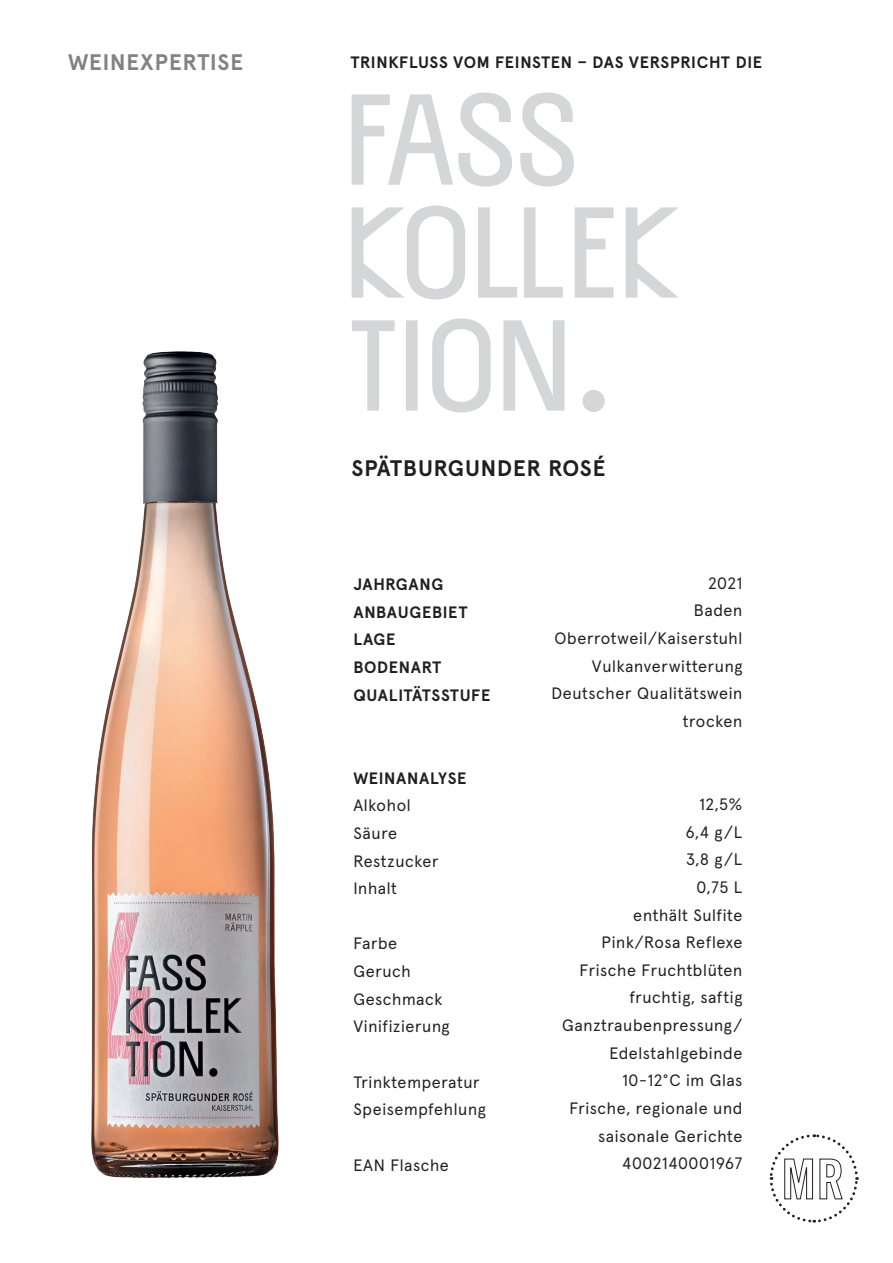
<style>
.page{position:relative;width:893px;height:1263px;background:#fff}
.page>*{position:absolute;margin:0;border:0;box-sizing:border-box;transform-origin:0 0}
.t1{font:700 22.5px "Apercu Pro";letter-spacing:.035em;color:#231f20}
.t2{font:700 22.5px "Apercu Pro";letter-spacing:.04em;color:#808285}
.t3{font:16.5px/27.6px "Apercu Pro";letter-spacing:.04em;color:#231f20;text-align:right}
.t4{font:700 16.5px "Apercu Pro";letter-spacing:.04em;color:#231f20}
</style>
<div class="page">
<svg style="left:352px;top:318px;width:212px;height:94px"></svg>
<svg style="left:352px;top:205px;width:327px;height:94px"></svg>
<svg style="left:352px;top:92px;width:222px;height:95px"></svg>
<div style="left:582px;top:390px;width:23px;height:22px;background:#d5d6d8;border-radius:50%"></div>
<svg style="left:769px;top:1134px;width:90px;height:89px"></svg>
<img style="left:91px;top:351px;width:188px;height:827px">
<h1 class="t2" style="left:68px;top:44px;width:177px">WEINEXPERTISE</h1>
<p class="t4" style="left:351px;top:50px;width:413px">TRINKFLUSS VOM FEINSTEN – DAS VERSPRICHT DIE</p>
<h1 class="t1" style="left:352px;top:451px;width:256px">SPÄTBURGUNDER ROSÉ</h1>
<p class="t4" style="left:353px;top:571px;width:92px">JAHRGANG</p>
<p class="t3" style="left:708px;top:568px;width:35px">2021</p>
<p class="t4" style="left:353px;top:599px;width:116px">ANBAUGEBIET</p>
<p class="t3" style="left:694px;top:596px;width:50px">Baden</p>
<p class="t4" style="left:353px;top:627px;width:44px">LAGE</p>
<p class="t3" style="left:554px;top:623px;width:189px">Oberrotweil/Kaiserstuhl</p>
<p class="t4" style="left:353px;top:654px;width:90px">BODENART</p>
<p class="t3" style="left:592px;top:651px;width:152px">Vulkanverwitterung</p>
<p class="t4" style="left:353px;top:682px;width:139px">QUALITÄTSSTUFE</p>
<p class="t3" style="left:551px;top:678px;width:193px">Deutscher Qualitätswein trocken</p>
<p class="t4" style="left:353px;top:765px;width:115px">WEINANALYSE</p>
<p class="t3" style="left:353px;top:790px;width:59px">Alkohol</p>
<p class="t3" style="left:700px;top:789px;width:44px">12,5%</p>
<p class="t3" style="left:353px;top:818px;width:45px">Säure</p>
<p class="t3" style="left:686px;top:817px;width:58px">6,4 g/L</p>
<p class="t3" style="left:353px;top:846px;width:87px">Restzucker</p>
<p class="t3" style="left:686px;top:844px;width:58px">3,8 g/L</p>
<p class="t3" style="left:353px;top:873px;width:45px">Inhalt</p>
<p class="t3" style="left:633px;top:872px;width:111px">0,75 L<br>enthält Sulfite</p>
<p class="t3" style="left:353px;top:929px;width:45px">Farbe</p>
<p class="t3" style="left:601px;top:927px;width:142px">Pink/Rosa Reflexe</p>
<p class="t3" style="left:353px;top:956px;width:59px">Geruch</p>
<p class="t3" style="left:580px;top:955px;width:164px">Frische Fruchtblüten</p>
<p class="t3" style="left:353px;top:984px;width:91px">Geschmack</p>
<p class="t3" style="left:630px;top:982px;width:114px">fruchtig, saftig</p>
<p class="t3" style="left:353px;top:1011px;width:98px">Vinifizierung</p>
<p class="t3" style="left:562px;top:1010px;width:182px">Ganztraubenpressung/<br>Edelstahlgebinde</p>
<p class="t3" style="left:353px;top:1067px;width:128px">Trinktemperatur</p>
<p class="t3" style="left:622px;top:1065px;width:122px">10-12°C im Glas</p>
<p class="t3" style="left:353px;top:1094px;width:134px">Speisempfehlung</p>
<p class="t3" style="left:569px;top:1093px;width:175px">Frische, regionale und saisonale Gerichte</p>
<p class="t3" style="left:353px;top:1150px;width:97px">EAN Flasche</p>
<p class="t3" style="left:622px;top:1148px;width:122px">4002140001967</p>
</div>
